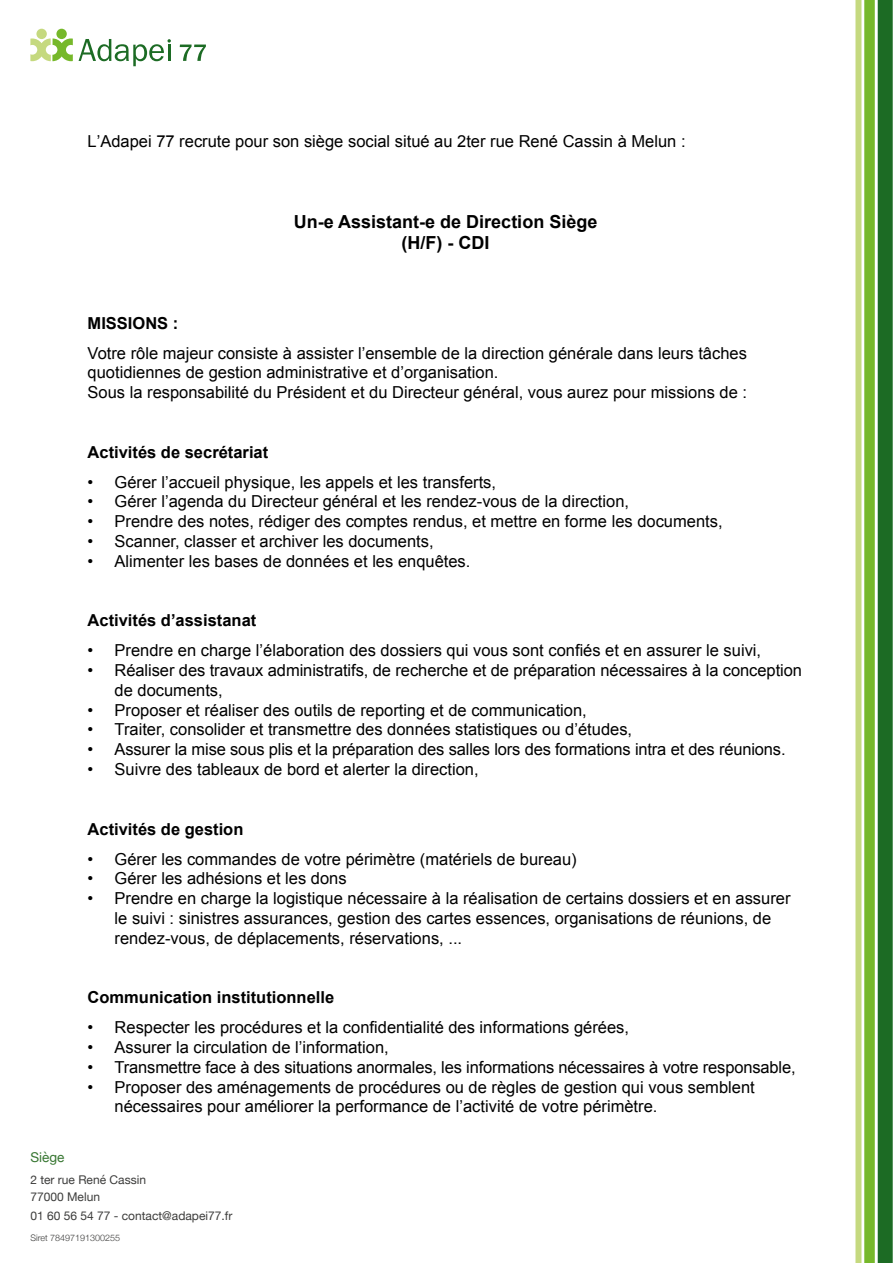
<style>
.page{position:relative;width:893px;height:1263px;background:#fff}
.page>*{position:absolute;margin:0;border:0;box-sizing:border-box;transform-origin:0 0}
.t1{font:700 18px/21.6px "Arial";color:#000;text-align:center}
.t2{font:16.5px/19.8px "Arial";color:#000}
.t3{font:700 16.5px "Arial";color:#000}
.t4{font:13.5px "Helvetica Neue";color:#377631}
.t5{font:12px/16.5px "Helvetica Neue";color:#3c3c3b}
.t6{font:300 9px "Helvetica Neue";color:#3c3c3b}
</style>
<div class="page">
<div style="left:878px;top:0;width:15px;height:1263px;background:#1c6b24"></div>
<div style="left:855px;top:0;width:6px;height:1263px;background:#c5d97f"></div>
<div style="left:864px;top:0;width:11px;height:1263px;background:#76b82a"></div>
<svg style="left:79px;top:39px;width:92px;height:27px"></svg>
<div style="left:36px;top:29px;width:11px;height:10px;background:#c5d97f;border-radius:50%"></div>
<svg style="left:30px;top:38px;width:43px;height:23px"></svg>
<div style="left:56px;top:29px;width:11px;height:10px;background:#76b82a;border-radius:50%"></div>
<svg style="left:180px;top:45px;width:26px;height:16px"></svg>
<p class="t2" style="left:88px;top:131px;width:599px">L’Adapei 77 recrute pour son siège social situé au 2ter rue René Cassin à Melun :</p>
<p class="t1" style="left:294px;top:211px;width:305px">Un-e Assistant-e de Direction Siège (H/F) - CDI</p>
<p class="t3" style="left:88px;top:312px;width:92px">MISSIONS :</p>
<p class="t2" style="left:88px;top:343px;width:661px">Votre rôle majeur consiste à assister l’ensemble de la direction générale dans leurs tâches quotidiennes de gestion administrative et d’organisation.<br>Sous la responsabilité du Président et du Directeur général, vous aurez pour missions de :</p>
<p class="t3" style="left:88px;top:441px;width:182px">Activités de secrétariat</p>
<p class="t2" style="left:88px;top:472px;width:410px">• Gérer l’accueil physique, les appels et les transferts,</p>
<p class="t2" style="left:88px;top:492px;width:543px">• Gérer l’agenda du Directeur général et les rendez-vous de la direction,</p>
<p class="t2" style="left:88px;top:512px;width:637px">• Prendre des notes, rédiger des comptes rendus, et mettre en forme les documents,</p>
<p class="t2" style="left:88px;top:531px;width:348px">• Scanner, classer et archiver les documents,</p>
<p class="t2" style="left:88px;top:551px;width:384px">• Alimenter les bases de données et les enquêtes.</p>
<p class="t3" style="left:88px;top:610px;width:170px">Activités d’assistanat</p>
<p class="t2" style="left:88px;top:641px;width:675px">• Prendre en charge l’élaboration des dossiers qui vous sont confiés et en assurer le suivi,</p>
<p class="t2" style="left:115px;top:660px;width:689px;text-indent:-27px">• Réaliser des travaux administratifs, de recherche et de préparation nécessaires à la conception de documents,</p>
<p class="t2" style="left:88px;top:700px;width:501px">• Proposer et réaliser des outils de reporting et de communication,</p>
<p class="t2" style="left:88px;top:720px;width:546px">• Traiter, consolider et transmettre des données statistiques ou d’études,</p>
<p class="t2" style="left:88px;top:740px;width:699px">• Assurer la mise sous plis et la préparation des salles lors des formations intra et des réunions.</p>
<p class="t2" style="left:88px;top:759px;width:393px">• Suivre des tableaux de bord et alerter la direction,</p>
<p class="t3" style="left:88px;top:818px;width:157px">Activités de gestion</p>
<p class="t2" style="left:88px;top:849px;width:491px">• Gérer les commandes de votre périmètre (matériels de bureau)</p>
<p class="t2" style="left:88px;top:869px;width:261px">• Gérer les adhésions et les dons</p>
<p class="t2" style="left:115px;top:888px;width:677px;text-indent:-27px">• Prendre en charge la logistique nécessaire à la réalisation de certains dossiers et en assurer le suivi : sinistres assurances, gestion des cartes essences, organisations de réunions, de rendez-vous, de déplacements, réservations, ...</p>
<p class="t3" style="left:88px;top:986px;width:248px">Communication institutionnelle</p>
<p class="t2" style="left:88px;top:1017px;width:543px">• Respecter les procédures et la confidentialité des informations gérées,</p>
<p class="t2" style="left:88px;top:1037px;width:303px">• Assurer la circulation de l’information,</p>
<p class="t2" style="left:88px;top:1057px;width:709px">• Transmettre face à des situations anormales, les informations nécessaires à votre responsable,</p>
<p class="t2" style="left:115px;top:1077px;width:642px;text-indent:-27px">• Proposer des aménagements de procédures ou de règles de gestion qui vous semblent nécessaires pour améliorer la performance de l’activité de votre périmètre.</p>
<p class="t4" style="left:30px;top:1147px;width:35px">Siège</p>
<p class="t5" style="left:30px;top:1172px;width:117px">2 ter rue René Cassin<br>77000 Melun</p>
<p class="t5" style="left:30px;top:1208px;width:203px">01 60 56 54 77 - contact@adapei77.fr</p>
<p class="t6" style="left:30px;top:1230px;width:91px">Siret 78497191300255</p>
</div>
